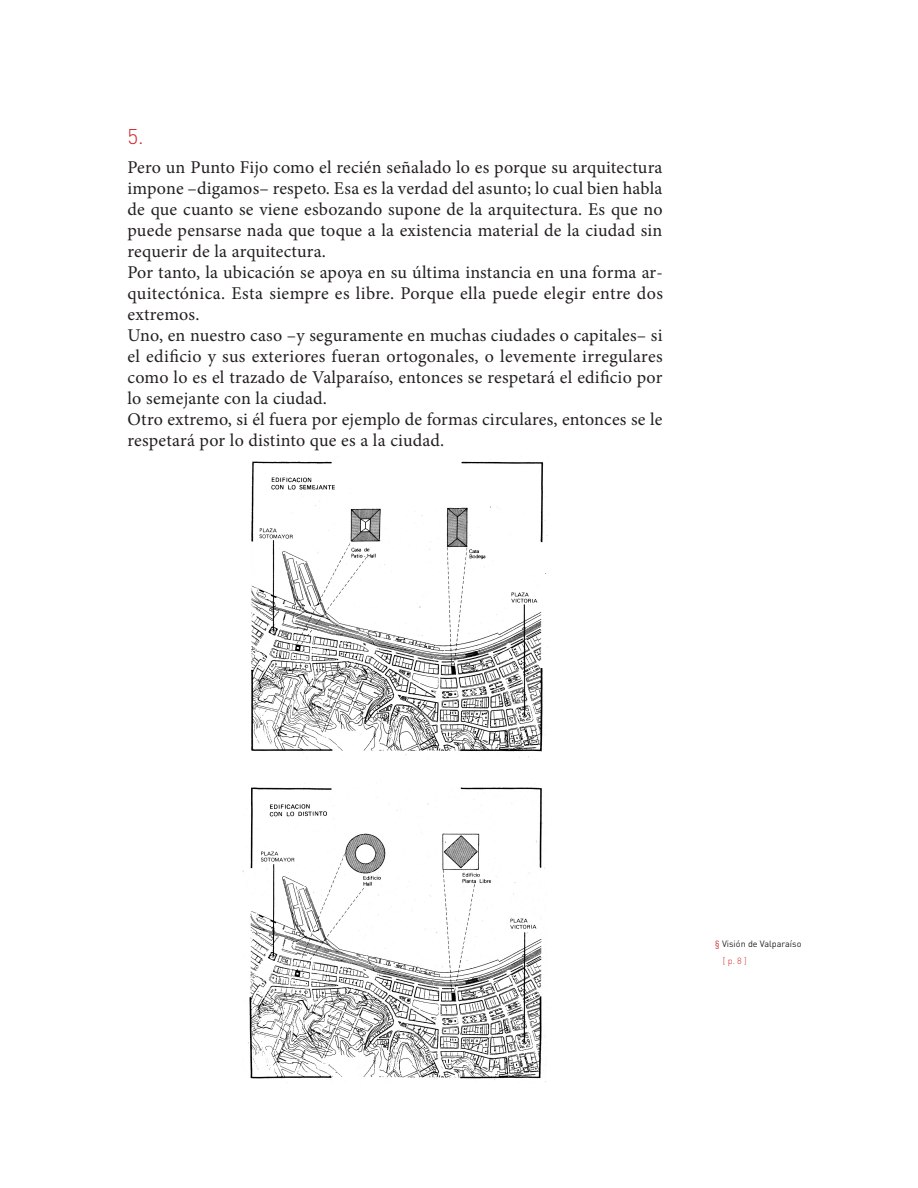
<style>
.page{position:relative;width:918px;height:1188px;background:#fff}
.page>*{position:absolute;margin:0;border:0;box-sizing:border-box;transform-origin:0 0}
.Título_2{font:300 21px "DIN Pro";color:#d1232a}
.Normal_Sin{font:18px/21px "Minion Pro";letter-spacing:.01em;color:#231f20;text-align:justify}
.t1{font:9px "DIN Pro";color:#231f20}
.t2{font:300 9px "DIN Pro";color:#d1232a}
.s1{color:#d1232a}
</style>
<div class="page">
<img style="left:251px;top:459px;width:297px;height:299px">
<img style="left:243px;top:783px;width:303px;height:300px">
<p class="Título_2" style="left:128px;top:122px;width:18px">5.</p>
<p class="Normal_Sin" style="left:128px;top:157px;width:537px">Pero un Punto Fijo como el recién señalado lo es porque su arquitectura impone –digamos– respeto. Esa es la verdad del asunto; lo cual bien habla de que cuanto se viene esbozando supone de la arquitectura. Es que no puede pensarse nada que toque a la existencia material de la ciudad sin requerir de la arquitectura.</p>
<p class="Normal_Sin" style="left:128px;top:262px;width:537px">Por tanto, la ubicación se apoya en su última instancia en una forma ar&shy;quitectónica. Esta siempre es libre. Porque ella puede elegir entre dos extremos.</p>
<p class="Normal_Sin" style="left:128px;top:325px;width:537px">Uno, en nuestro caso –y seguramente en muchas ciudades o capitales– si el edificio y sus exteriores fueran ortogonales, o levemente irregulares como lo es el trazado de Valparaíso, entonces se respetará el edificio por lo semejante con la ciudad.</p>
<p class="Normal_Sin" style="left:128px;top:409px;width:536px">Otro extremo, si él fuera por ejemplo de formas circulares, entonces se le respetará por lo distinto que es a la ciudad.</p>
<p class="t1" style="left:715px;top:937px;width:88px"><span class="s1">§</span> Visión de Valparaíso</p>
<p class="t2" style="left:723px;top:955px;width:25px">[ p. 8 ]</p>
</div>
